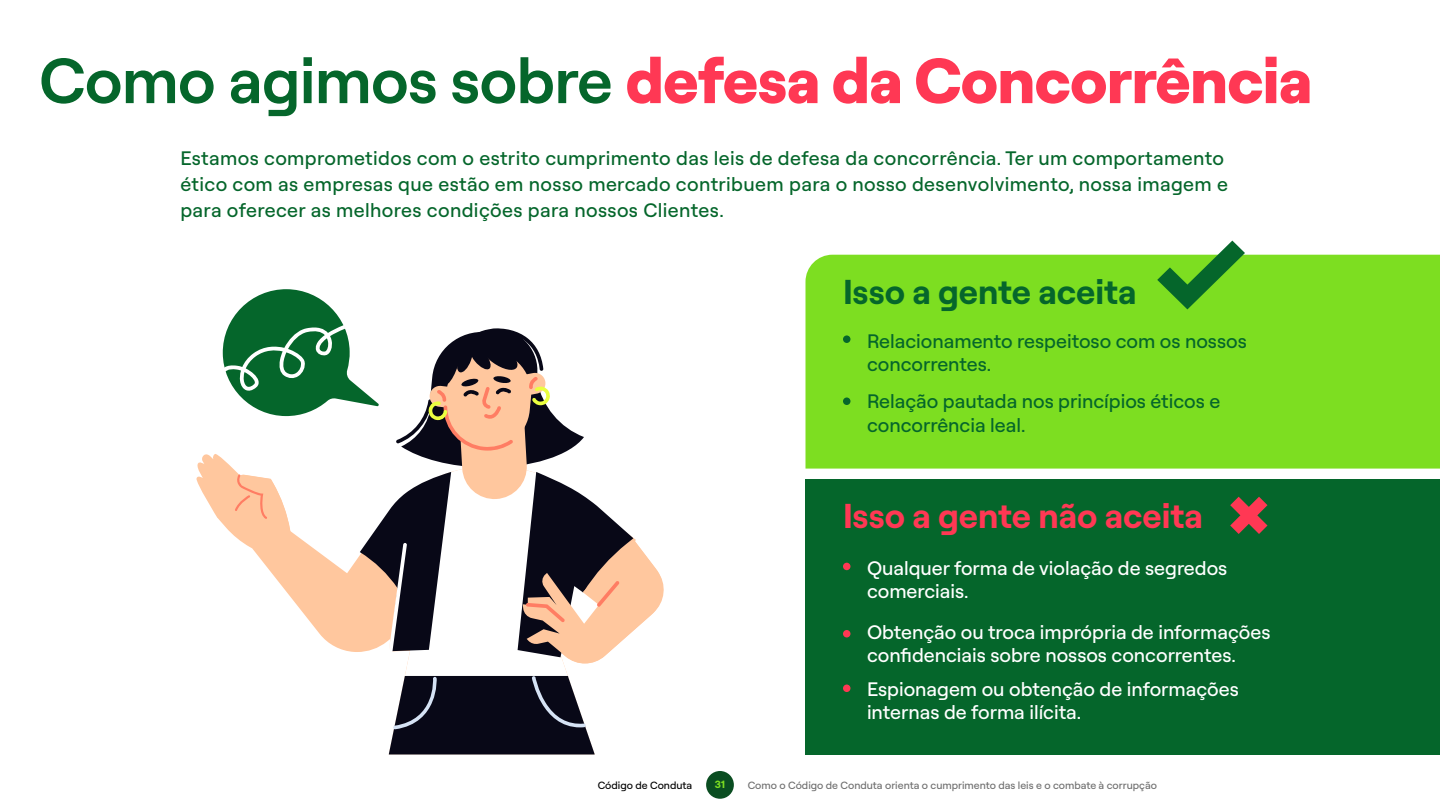
<style>
.page{position:relative;width:1440px;height:810px;background:#fff}
.page>*{position:absolute;margin:0;border:0;box-sizing:border-box;transform-origin:0 0}
.t1{font:800 63.75px "Roobert";letter-spacing:-.01em;color:#ff3854}
.t2{font:700 34.5px "Roobert";color:#ff3854}
.t3{font:700 34.5px "Roobert";color:#05662b}
.t4{font:500 19.5px/26.1px "Roobert";letter-spacing:.02em;color:#05662b}
.t5{font:500 19.5px/23.1px "Roobert";color:#fff}
.t6{font:500 19.5px/23.1px "Roobert";color:#05662b}
.t7{font:500 10.5px "Roobert";color:#6e6e6e}
.t8{font:500 10.5px "Roobert";color:#000}
.t9{font:700 10.5px "Roobert";color:#7dde21}
.s1{font-weight:600;color:#05662b}
</style>
<div class="page">
<div style="left:706px;top:771px;width:28px;height:28px;background:#0a4d21;border-radius:50%"></div>
<div style="left:806px;top:255px;width:634px;height:214px;background:#7dde21"></div>
<div style="left:806px;top:479px;width:634px;height:275px;background:#05662b"></div>
<div style="left:843px;top:335px;width:7px;height:8px;background:#05662b;border-radius:50%"></div>
<div style="left:843px;top:398px;width:7px;height:7px;background:#05662b;border-radius:50%"></div>
<div style="left:843px;top:563px;width:7px;height:7px;background:#ff3854;border-radius:50%"></div>
<div style="left:843px;top:630px;width:7px;height:8px;background:#ff3854;border-radius:50%"></div>
<div style="left:843px;top:685px;width:7px;height:7px;background:#ff3854;border-radius:50%"></div>
<svg style="left:1157px;top:241px;width:88px;height:68px"></svg>
<svg style="left:1230px;top:497px;width:38px;height:37px"></svg>
<svg style="left:389px;top:676px;width:206px;height:78px;background:#282936"></svg>
<svg style="left:196px;top:289px;width:468px;height:377px"></svg>
<h1 class="t1" style="left:39px;top:34px;width:1275px"><span class="s1">Como agimos sobre</span> defesa da Concorrência</h1>
<p class="t4" style="left:180px;top:144px;width:1049px">Estamos comprometidos com o estrito cumprimento das leis de defesa da concorrência. Ter um comportamento ético com as empresas que estão em nosso mercado contribuem para o nosso desenvolvimento, nossa imagem e para oferecer as melhores condições para nossos Clientes.</p>
<h2 class="t3" style="left:843px;top:266px;width:295px">Isso a gente aceita</h2>
<p class="t6" style="left:867px;top:329px;width:381px">Relacionamento respeitoso com os nossos concorrentes.</p>
<p class="t6" style="left:867px;top:389px;width:355px">Relação pautada nos princípios éticos e concorrência leal.</p>
<h2 class="t2" style="left:843px;top:491px;width:362px">Isso a gente não aceita</h2>
<p class="t5" style="left:867px;top:556px;width:362px">Qualquer forma de violação de segredos comerciais.</p>
<p class="t5" style="left:867px;top:619px;width:405px">Obtenção ou troca imprópria de informações confidenciais sobre nossos concorrentes.</p>
<p class="t5" style="left:867px;top:676px;width:373px">Espionagem ou obtenção de informações internas de forma ilícita.</p>
<p class="t8" style="left:598px;top:778px;width:96px">Código de Conduta</p>
<p class="t9" style="left:715px;top:777px;width:12px">31</p>
<p class="t7" style="left:748px;top:778px;width:411px">Como o Código de Conduta orienta o cumprimento das leis e o combate à corrupção</p>
</div>
